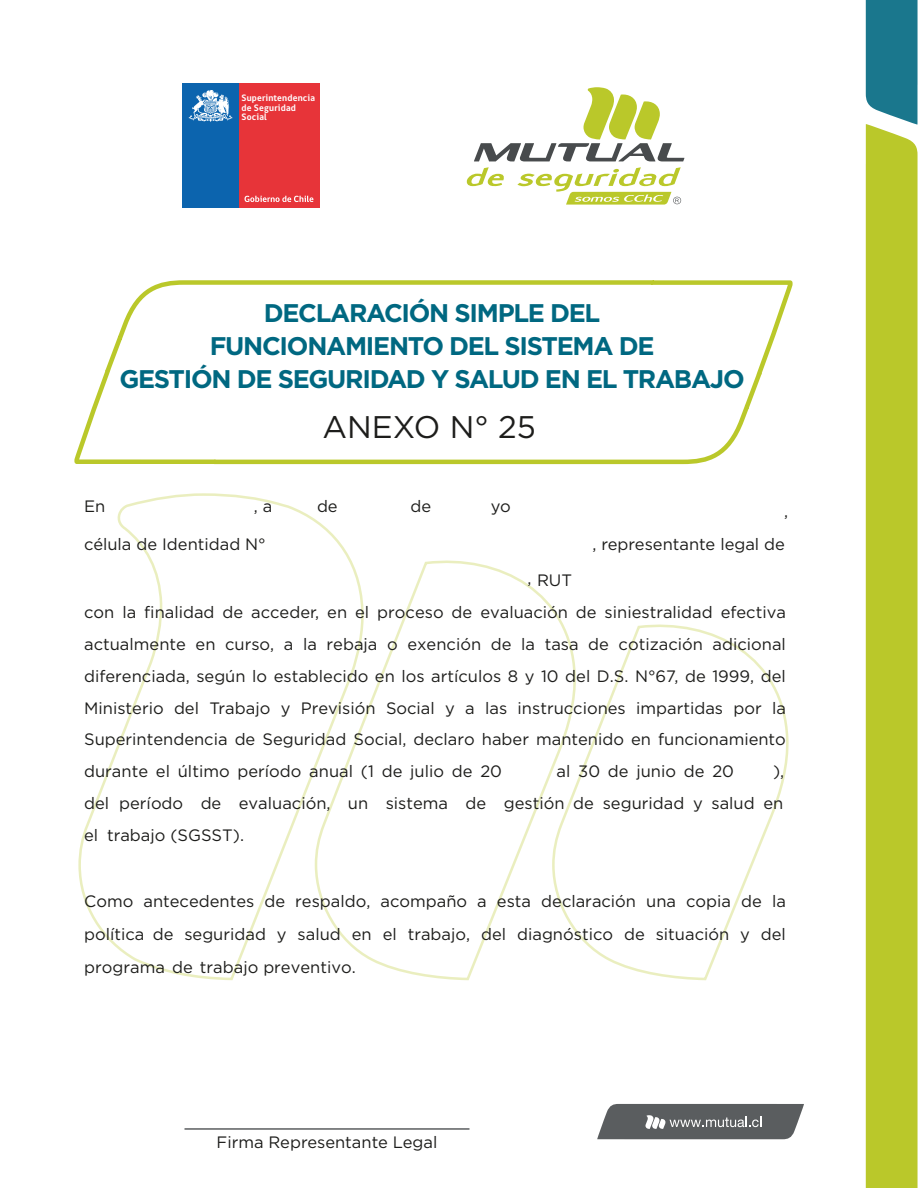
<style>
.page{position:relative;width:918px;height:1188px;background:#fff}
.page>*{position:absolute;margin:0;border:0;box-sizing:border-box;transform-origin:0 0}
.t1{font:31.2px "Gotham";color:#1d1d1b}
.t2{font:700 25.5px/33px "Gotham";letter-spacing:-.05em;color:#006881;text-align:center}
.t3{font:16.5px/31.8px "Gotham";color:#1d1d1b;text-align:justify}
.t4{font:16.5px "Gotham";color:#1c1c1b}
.t5{font:700 9.6px/9.6px "gob CL";letter-spacing:.02em;color:#fff;scale:.96 1}
</style>
<div class="page">
<svg style="left:363px;top:560px;width:197px;height:420px"></svg>
<svg style="left:553px;top:618px;width:235px;height:362px"></svg>
<svg style="left:78px;top:493px;width:285px;height:487px"></svg>
<div style="left:866px;top:124px;width:52px;height:1064px;background:#bac82a"></div>
<svg style="left:866px;top:0;width:52px;height:124px;background:#2c8196"></svg>
<svg style="left:74px;top:280px;width:719px;height:185px"></svg>
<svg style="left:597px;top:1104px;width:207px;height:35px;background:#6e7173"></svg>
<hr style="left:184px;top:1128px;width:286px;height:2px;background:#484b4d">
<svg style="left:466px;top:167px;width:38px;height:19px"></svg>
<svg style="left:474px;top:87px;width:211px;height:74px"></svg>
<svg style="left:517px;top:167px;width:164px;height:38px"></svg>
<div style="left:183px;top:84px;width:56px;height:124px;background:#0c64ae"></div>
<div style="left:239px;top:84px;width:81px;height:124px;background:#e73439"></div>
<svg style="left:189px;top:90px;width:43px;height:32px"></svg>
<svg style="left:245px;top:196px;width:68px;height:6px"></svg>
<p class="t5" style="left:241px;top:93px;width:78px">Superintendencia de Seguridad<br>Social</p>
<h2 class="t2" style="left:119px;top:296px;width:627px">DECLARACIÓN SIMPLE DEL<br>FUNCIONAMIENTO DEL SISTEMA DE<br>GESTIÓN DE SEGURIDAD Y SALUD EN EL TRABAJO</h2>
<h1 class="t1" style="left:322px;top:407px;width:215px">ANEXO N° 25</h1>
<p class="t3" style="left:84px;top:490px;width:23px">En</p>
<p class="t3" style="left:254px;top:490px;width:20px">, a</p>
<p class="t3" style="left:317px;top:490px;width:22px">de</p>
<p class="t3" style="left:411px;top:490px;width:22px">de</p>
<p class="t3" style="left:491px;top:490px;width:21px">yo</p>
<p class="t3" style="left:784px;top:495px;width:6px">,</p>
<p class="t3" style="left:84px;top:528px;width:183px">célula de Identidad N°</p>
<p class="t3" style="left:593px;top:528px;width:194px">, representante legal de</p>
<p class="t4" style="left:527px;top:570px;width:46px">, RUT</p>
<p class="t3" style="left:84px;top:596px;width:703px">con la finalidad de acceder, en el proceso de evaluación de siniestralidad efectiva actualmente en curso, a la rebaja o exención de la tasa de cotización adicional diferenciada, según lo establecido en los artículos 8 y 10 del D.S. N°67, de 1999, del Ministerio del Trabajo y Previsión Social y a las instrucciones impartidas por la Superintendencia de Seguridad Social, declaro haber mantenido en funcionamiento durante el último período anual (1 de julio de 20</p>
<p class="t3" style="left:557px;top:755px;width:179px">al 30 de junio de 20</p>
<p class="t3" style="left:84px;top:755px;width:702px;text-indent:689px">), del período de evaluación, un sistema de gestión de seguridad y salud en el trabajo (SGSST).</p>
<p class="t3" style="left:84px;top:884px;width:703px;line-height:33px">Como antecedentes de respaldo, acompaño a esta declaración una copia de la política de seguridad y salud en el trabajo, del diagnóstico de situación y del programa de trabajo preventivo.</p>
<p class="t3" style="left:217px;top:1126px;width:222px">Firma Representante Legal</p>
</div>
